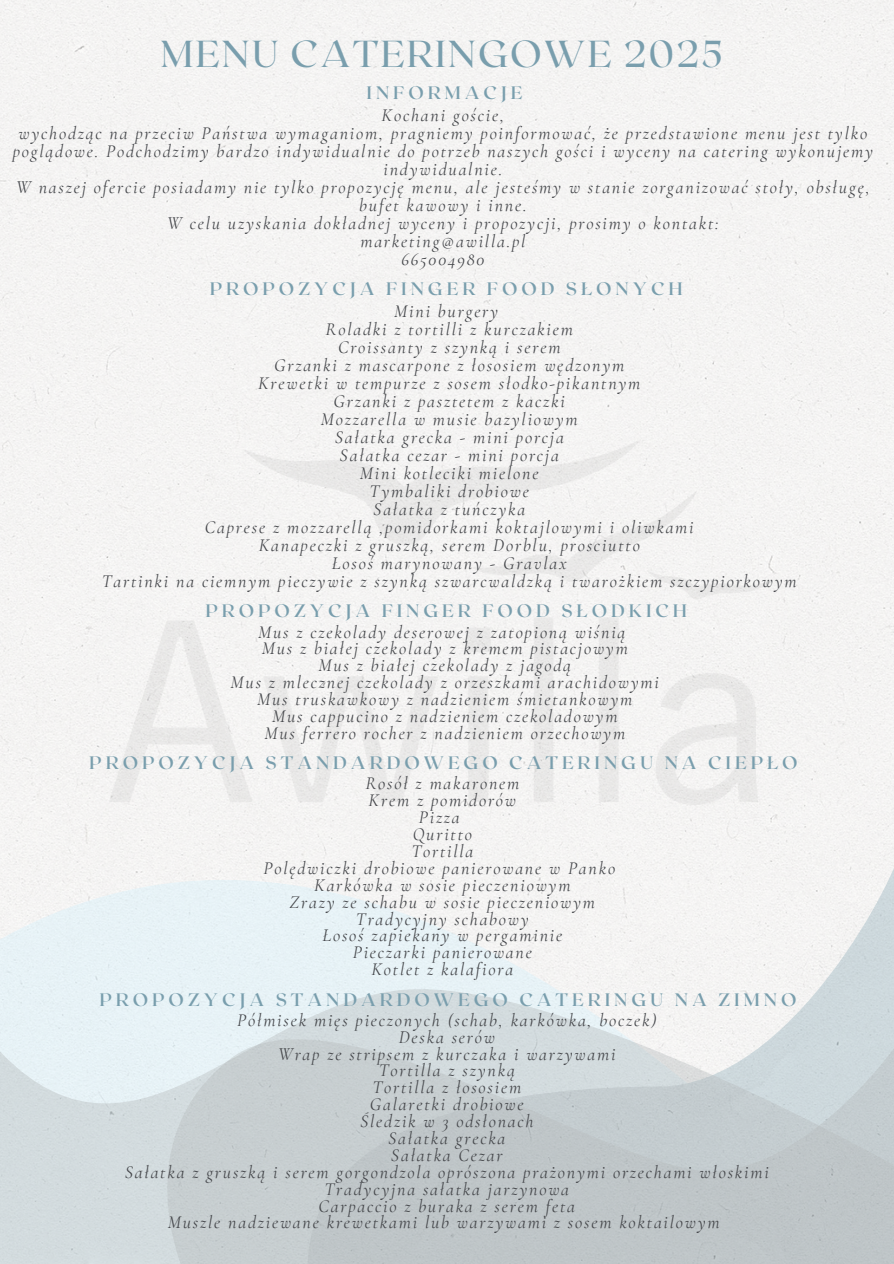
<style>
.page{position:relative;width:894px;height:1264px;background:#fff}
.page>*{position:absolute;margin:0;border:0;box-sizing:border-box;transform-origin:0 0}
.t1{font:37.5px "Roxborough CF";letter-spacing:.06em;color:#799ead}
.t2{font:italic 18px/18px "Cormorant Garamond";letter-spacing:.1em;color:#434549;text-align:center}
.t3{font:600 18px "Roxborough CF";letter-spacing:.22em;color:#799ead}
</style>
<div class="page">
<div style="left:0;top:0;width:893px;height:846px;background:#f4f4f3"></div>
<svg style="left:0;top:846px;width:893px;height:142px;fill:#e8f3f6"></svg>
<svg style="left:307px;top:847px;width:586px;height:141px;fill:#f3f3f3"></svg>
<svg style="left:0;top:988px;width:893px;height:275px;background:#dde5e8"></svg>
<svg style="left:167px;top:1038px;width:726px;height:225px;background:#c5cccf"></svg>
<img style="left:109px;top:439px;width:664px;height:365px">
<p class="t1" style="left:161px;top:29px;width:563px">MENU CATERINGOWE 2025</p>
<p class="t3" style="left:366px;top:81px;width:157px">INFORMACJE</p>
<p class="t2" style="left:381px;top:106px;width:124px">Kochani goście,</p>
<h2 class="t2" style="left:13px;top:124px;width:861px">wychodząc na przeciw Państwa wymaganiom, pragniemy poinformować, że przedstawione menu jest tylko poglądowe. Podchodzimy bardzo indywidualnie do potrzeb naszych gości i wyceny na catering wykonujemy indywidualnie.</h2>
<p class="t2" style="left:16px;top:178px;width:855px">W naszej ofercie posiadamy nie tylko propozycję menu, ale jesteśmy w stanie zorganizować stoły, obsługę, bufet kawowy i inne.</p>
<p class="t2" style="left:167px;top:214px;width:553px">W celu uzyskania dokładnej wyceny i propozycji, prosimy o kontakt:</p>
<p class="t2" style="left:360px;top:232px;width:166px">marketing@awilla.pl</p>
<p class="t2" style="left:401px;top:250px;width:84px">665004980</p>
<p class="t3" style="left:210px;top:277px;width:474px">PROPOZYCJA FINGER FOOD SŁONYCH</p>
<p class="t2" style="left:394px;top:302px;width:105px">Mini burgery</p>
<p class="t2" style="left:325px;top:320px;width:249px">Roladki z tortilli z kurczakiem</p>
<p class="t2" style="left:338px;top:338px;width:224px">Croissanty z szynką i serem</p>
<p class="t2" style="left:274px;top:356px;width:351px">Grzanki z mascarpone z łososiem wędzonym</p>
<p class="t2" style="left:258px;top:374px;width:384px">Krewetki w tempurze z sosem słodko-pikantnym</p>
<p class="t2" style="left:333px;top:392px;width:233px">Grzanki z pasztetem z kaczki</p>
<p class="t2" style="left:320px;top:410px;width:258px">Mozzarella w musie bazyliowym</p>
<p class="t2" style="left:334px;top:428px;width:230px">Sałatka grecka - mini porcja</p>
<p class="t2" style="left:339px;top:446px;width:221px">Sałatka cezar - mini porcja</p>
<p class="t2" style="left:360px;top:464px;width:180px">Mini kotleciki mielone</p>
<p class="t2" style="left:369px;top:482px;width:161px">Tymbaliki drobiowe</p>
<h2 class="t2" style="left:373px;top:500px;width:154px">Sałatka z tuńczyka</h2>
<p class="t2" style="left:205px;top:518px;width:490px">Caprese z mozzarellą ,pomidorkami koktajlowymi i oliwkami</p>
<p class="t2" style="left:258px;top:536px;width:382px">Kanapeczki z gruszką, serem Dorblu, prosciutto</p>
<p class="t2" style="left:331px;top:554px;width:236px">Łosoś marynowany - Gravlax</p>
<p class="t2" style="left:102px;top:572px;width:696px">Tartinki na ciemnym pieczywie z szynką szwarcwaldzką i twarożkiem szczypiorkowym</p>
<p class="t3" style="left:205px;top:599px;width:483px">PROPOZYCJA FINGER FOOD SŁODKICH</p>
<p class="t2" style="left:258px;top:622px;width:368px">Mus z czekolady deserowej z zatopioną wiśnią</p>
<h1 class="t2" style="left:262px;top:639px;width:367px">Mus z białej czekolady z kremem pistacjowym</h1>
<h2 class="t2" style="left:318px;top:656px;width:254px">Mus z białej czekolady z jagodą</h2>
<p class="t2" style="left:230px;top:673px;width:430px">Mus z mlecznej czekolady z orzeszkami arachidowymi</p>
<p class="t2" style="left:257px;top:690px;width:376px">Mus truskawkowy z nadzieniem śmietankowym</p>
<p class="t2" style="left:272px;top:707px;width:347px">Mus cappucino z nadzieniem czekoladowym</p>
<p class="t2" style="left:264px;top:724px;width:362px">Mus ferrero rocher z nadzieniem orzechowym</p>
<p class="t3" style="left:89px;top:751px;width:709px">PROPOZYCJA STANDARDOWEGO CATERINGU NA CIEPŁO</p>
<p class="t2" style="left:365px;top:774px;width:155px">Rosół z makaronem</p>
<p class="t2" style="left:368px;top:791px;width:149px">Krem z pomidorów</p>
<h2 class="t2" style="left:419px;top:808px;width:42px">Pizza</h2>
<p class="t2" style="left:412px;top:825px;width:61px">Quritto</p>
<p class="t2" style="left:411px;top:842px;width:63px">Tortilla</p>
<p class="t2" style="left:263px;top:859px;width:353px">Polędwiczki drobiowe panierowane w Panko</p>
<p class="t2" style="left:314px;top:876px;width:258px">Karkówka w sosie pieczeniowym</p>
<p class="t2" style="left:289px;top:892px;width:307px">Zrazy ze schabu w sosie pieczeniowym</p>
<p class="t2" style="left:356px;top:909px;width:174px">Tradycyjny schabowy</p>
<p class="t2" style="left:322px;top:926px;width:241px">Łosoś zapiekany w pergaminie</p>
<p class="t2" style="left:353px;top:943px;width:180px">Pieczarki panierowane</p>
<p class="t2" style="left:371px;top:960px;width:143px">Kotlet z kalafiora</p>
<p class="t3" style="left:99px;top:987px;width:698px">PROPOZYCJA STANDARDOWEGO CATERINGU NA ZIMNO</p>
<p class="t2" style="left:237px;top:1011px;width:420px">Półmisek mięs pieczonych (schab, karkówka, boczek)</p>
<p class="t2" style="left:398px;top:1027px;width:98px">Deska serów</p>
<p class="t2" style="left:278px;top:1044px;width:339px">Wrap ze stripsem z kurczaka i warzywami</p>
<h2 class="t2" style="left:378px;top:1061px;width:137px">Tortilla z szynką</h2>
<p class="t2" style="left:372px;top:1078px;width:150px">Tortilla z łososiem</p>
<p class="t2" style="left:370px;top:1095px;width:155px">Galaretki drobiowe</p>
<p class="t2" style="left:360px;top:1112px;width:175px">Śledzik w 3 odsłonach</p>
<p class="t2" style="left:388px;top:1129px;width:119px">Sałatka grecka</p>
<p class="t2" style="left:391px;top:1146px;width:113px">Sałatka Cezar</p>
<p class="t2" style="left:125px;top:1162px;width:645px">Sałatka z gruszką i serem gorgondzola oprószona prażonymi orzechami włoskimi</p>
<p class="t2" style="left:324px;top:1179px;width:246px">Tradycyjna sałatka jarzynowa</p>
<p class="t2" style="left:318px;top:1196px;width:258px">Carpaccio z buraka z serem feta</p>
<p class="t2" style="left:168px;top:1213px;width:553px">Muszle nadziewane krewetkami lub warzywami z sosem koktailowym</p>
</div>
